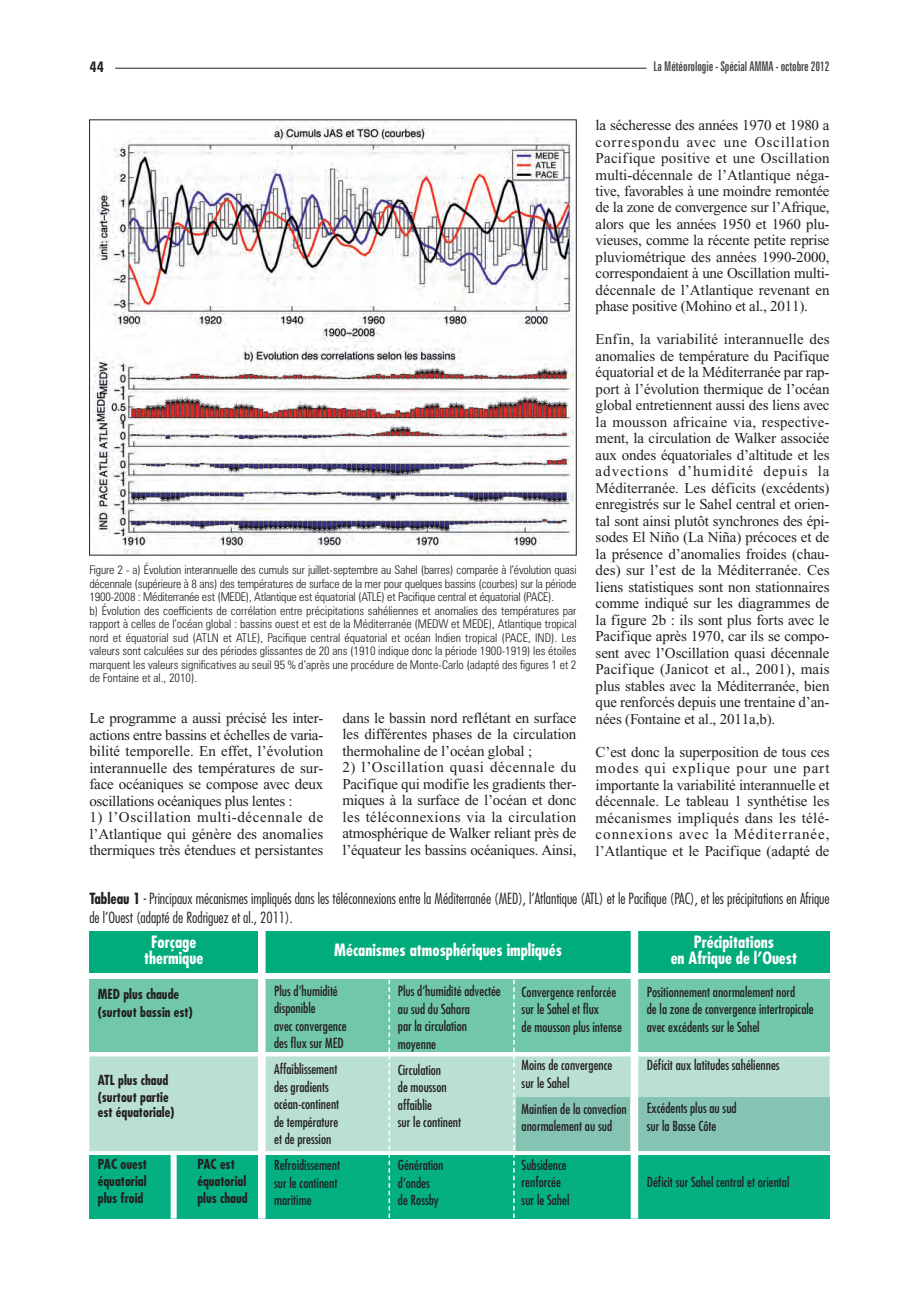
<style>
.page{position:relative;width:919px;height:1289px;background:#fff}
.page>*{position:absolute;margin:0;border:0;box-sizing:border-box;transform-origin:0 0}
.t1{font:700 condensed 16.5px/15.9px "Futura";color:#fff;text-align:center}
.t2{font:15px/16.5px "Times New Roman";letter-spacing:-.01em;color:#231f20;text-align:justify}
.t3{font:300 condensed 15px/18.9px "Futura";color:#231f20}
.t4{font:700 condensed 15px "Zurich BT";color:#231f20}
.t5{font:condensed 13.5px/17.4px "Futura";color:#231f20}
.t6{font:700 condensed 13.5px/17.9px "Futura";color:#231f20}
.t7{font:extra-condensed 13.5px "Zurich BT";letter-spacing:-.005em;color:#3e3e3f}
.t8{font:300 condensed 12px/13.5px "Zurich BT";color:#231f20}
.s1{font-weight:700}
</style>
<div class="page">
<hr style="left:115px;top:68px;width:531px;height:1px;background:#231f20">
<div style="left:89px;top:979px;width:740px;height:73px;background:#71c7aa"></div>
<div style="left:89px;top:1056px;width:740px;height:95px;background:#b9e0d1"></div>
<div style="left:516px;top:1097px;width:114px;height:53px;background:#85c3b3"></div>
<div style="left:638px;top:1097px;width:191px;height:53px;background:#85c3b3"></div>
<div style="left:89px;top:1154px;width:740px;height:64px;background:#04af82"></div>
<img style="left:92px;top:122px;width:481px;height:431px">
<div style="left:265px;top:931px;width:365px;height:42px;background:#00ac7c"></div>
<div style="left:638px;top:931px;width:191px;height:42px;background:#00ac7c"></div>
<div style="left:89px;top:931px;width:169px;height:42px;background:#00ac7c"></div>
<div style="left:171px;top:1154px;width:6px;height:64px;background:#fff"></div>
<div style="left:258px;top:929px;width:7px;height:289px;background:#fff"></div>
<div style="left:630px;top:929px;width:8px;height:289px;background:#fff"></div>
<svg style="left:388px;top:979px;width:2px;height:238px"></svg>
<svg style="left:513px;top:979px;width:1px;height:238px"></svg>
<p class="t4" style="left:89px;top:62px;width:16px">44</p>
<p class="t7" style="left:653px;top:62px;width:177px">La Météorologie - Spécial AMMA - octobre 2012</p>
<p class="t8" style="left:89px;top:564px;width:488px">Figure 2 - a) Évolution interannuelle des cumuls sur juillet-septembre au Sahel (barres) comparée à l’évolution quasi décennale (supérieure à 8 ans) des températures de surface de la mer pour quelques bassins (courbes) sur la période 1900-2008 : Méditerranée est (MEDE), Atlantique est équatorial (ATLE) et Pacifique central et équatorial (PACE).<br>b) Évolution des coefficients de corrélation entre précipitations sahéliennes et anomalies des températures par rapport à celles de l’océan global : bassins ouest et est de la Méditerranée (MEDW et MEDE), Atlantique tropical nord et équatorial sud (ATLN et ATLE), Pacifique central équatorial et océan Indien tropical (PACE, IND). Les valeurs sont calculées sur des périodes glissantes de 20 ans (1910 indique donc la période 1900-1919) les étoiles marquent les valeurs significatives au seuil 95 % d’après une procédure de Monte-Carlo (adapté des figures 1 et 2 de Fontaine et al., 2010).</p>
<p class="t2" style="left:89px;top:711px;width:235px">Le programme a aussi précisé les inter&shy;actions entre bassins et échelles de varia&shy;bilité temporelle. En effet, l’évolution interannuelle des températures de sur&shy;face océaniques se compose avec deux oscillations océaniques plus lentes :</p>
<p class="t2" style="left:89px;top:810px;width:235px">1) l’Oscillation multi-décennale de l’Atlantique qui génère des anomalies thermiques très étendues et persistantes</p>
<p class="t2" style="left:342px;top:711px;width:235px">dans le bassin nord reflétant en surface les différentes phases de la circulation thermohaline de l’océan global ;</p>
<p class="t2" style="left:342px;top:760px;width:235px">2) l’Oscillation quasi décennale du Pacifique qui modifie les gradients ther&shy;miques à la surface de l’océan et donc les téléconnexions via la circulation atmosphérique de Walker reliant près de l’équateur les bassins océaniques. Ainsi,</p>
<p class="t2" style="left:595px;top:118px;width:235px">la sécheresse des années 1970 et 1980 a correspondu avec une Oscillation Pacifique positive et une Oscillation multi-décennale de l’Atlantique néga&shy;tive, favorables à une moindre remontée de la zone de convergence sur l’Afrique, alors que les années 1950 et 1960 plu&shy;vieuses, comme la récente petite reprise pluviométrique des années 1990-2000, correspondaient à une Oscillation multi&shy;décennale de l’Atlantique revenant en phase positive (Mohino et al., 2011).</p>
<p class="t2" style="left:595px;top:332px;width:235px">Enfin, la variabilité interannuelle des anomalies de température du Pacifique équatorial et de la Méditerranée par rap&shy;port à l’évolution thermique de l’océan global entretiennent aussi des liens avec la mousson africaine via, respective&shy;ment, la circulation de Walker associée aux ondes équatoriales d’altitude et les advections d’humidité depuis la Méditerranée. Les déficits (excédents) enregistrés sur le Sahel central et orien&shy;tal sont ainsi plutôt synchrones des épi&shy;sodes El Niño (La Niña) précoces et de la présence d’anomalies froides (chau&shy;des) sur l’est de la Méditerranée. Ces liens statistiques sont non stationnaires comme indiqué sur les diagrammes de la figure 2b : ils sont plus forts avec le Pacifique après 1970, car ils se compo&shy;sent avec l’Oscillation quasi décennale Pacifique (Janicot et al., 2001), mais plus stables avec la Méditerranée, bien que renforcés depuis une trentaine d’an&shy;nées (Fontaine et al., 2011a,b).</p>
<p class="t2" style="left:595px;top:745px;width:235px">C’est donc la superposition de tous ces modes qui explique pour une part importante la variabilité interannuelle et décennale. Le tableau 1 synthétise les mécanismes impliqués dans les télé&shy;connexions avec la Méditerranée, l’Atlantique et le Pacifique (adapté de</p>
<p class="t3" style="left:89px;top:889px;width:741px"><span class="s1">Tableau 1</span> - Principaux mécanismes impliqués dans les téléconnexions entre la Méditerranée (MED), l’Atlantique (ATL) et le Pacifique (PAC), et les précipitations en Afrique de l’Ouest (adapté de Rodriguez et al., 2011).</p>
<p class="t1" style="left:144px;top:935px;width:61px">Forçage thermique</p>
<p class="t6" style="left:98px;top:986px;width:96px">MED plus chaude (surtout bassin est)</p>
<p class="t6" style="left:98px;top:1072px;width:72px;line-height:17.1px">ATL plus chaud (surtout partie</p>
<p class="t6" style="left:98px;top:1104px;width:78px">est équatoriale)</p>
<p class="t6" style="left:98px;top:1156px;width:51px">PAC ouest</p>
<p class="t6" style="left:197px;top:1156px;width:39px">PAC est</p>
<p class="t6" style="left:98px;top:1173px;width:50px">équatorial</p>
<p class="t6" style="left:197px;top:1173px;width:50px">équatorial</p>
<p class="t6" style="left:98px;top:1190px;width:47px">plus froid</p>
<p class="t6" style="left:197px;top:1190px;width:52px">plus chaud</p>
<p class="t1" style="left:334px;top:943px;width:229px">Mécanismes atmosphériques impliqués</p>
<p class="t5" style="left:274px;top:982px;width:74px">Plus d’humidité disponible<br>avec convergence des flux sur MED</p>
<p class="t5" style="left:274px;top:1061px;width:67px">Affaiblissement des gradients océan-continent de température et de pression</p>
<p class="t5" style="left:274px;top:1157px;width:67px">Refroidissement sur le continent maritime</p>
<p class="t5" style="left:398px;top:983px;width:104px">Plus d’humidité advectée au sud du Sahara<br>par la circulation moyenne</p>
<p class="t5" style="left:398px;top:1061px;width:65px">Circulation<br>de mousson affaiblie<br>sur le continent</p>
<p class="t5" style="left:398px;top:1157px;width:47px">Génération d’ondes<br>de Rossby</p>
<p class="t5" style="left:521px;top:983px;width:102px">Convergence renforcée sur le Sahel et flux<br>de mousson plus intense</p>
<p class="t5" style="left:521px;top:1057px;width:92px">Moins de convergence sur le Sahel</p>
<p class="t5" style="left:521px;top:1100px;width:106px">Maintien de la convection anormalement au sud</p>
<p class="t5" style="left:521px;top:1156px;width:49px">Subsidence renforcée sur le Sahel</p>
<p class="t1" style="left:670px;top:935px;width:128px">Précipitations<br>en Afrique de l’Ouest</p>
<p class="t5" style="left:646px;top:983px;width:168px">Positionnement anormalement nord<br>de la zone de convergence intertropicale avec excédents sur le Sahel</p>
<p class="t5" style="left:646px;top:1057px;width:134px">Déficit aux latitudes sahéliennes</p>
<p class="t5" style="left:646px;top:1100px;width:91px">Excédents plus au sud sur la Basse Côte</p>
<p class="t5" style="left:646px;top:1173px;width:144px">Déficit sur Sahel central et oriental</p>
</div>
